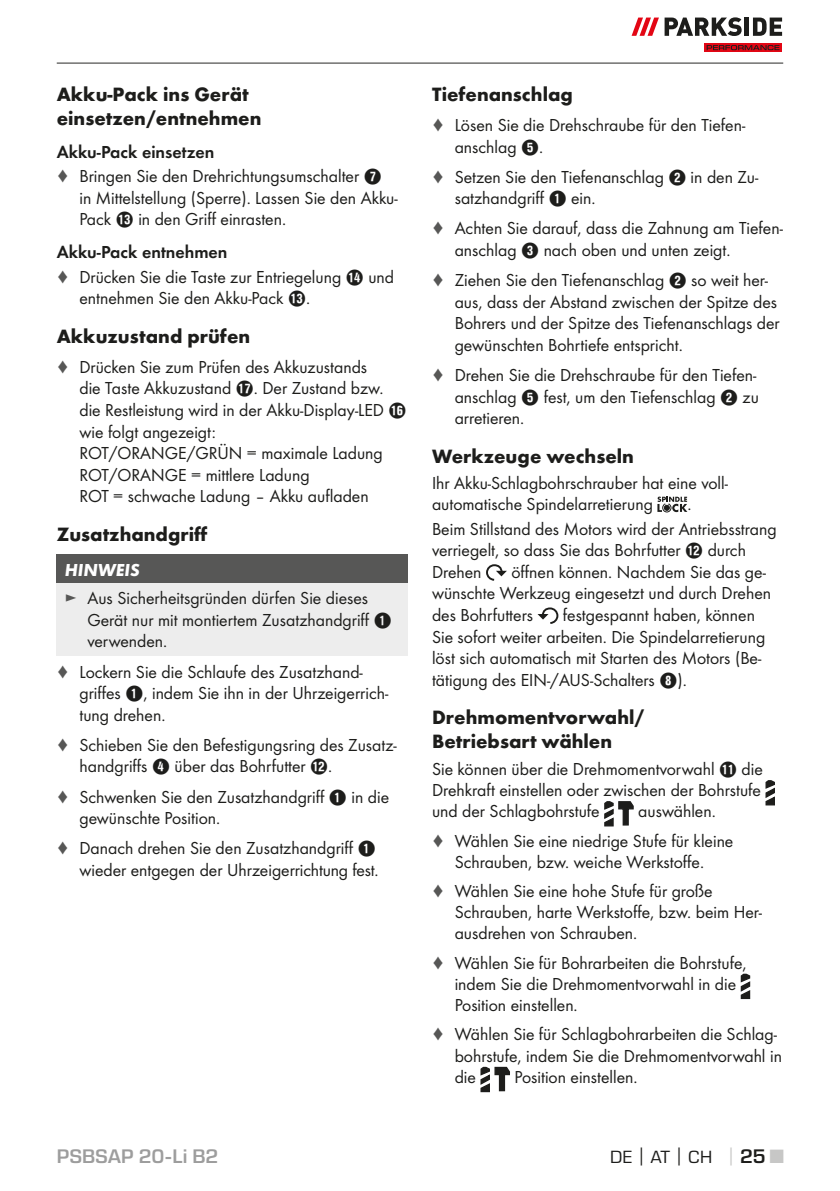
<style>
.page{position:relative;width:840px;height:1191px;background:#fff}
.page>*{position:absolute;margin:0;border:0;box-sizing:border-box;transform-origin:0 0}
.t1{font:700 20px/24px "Futura";color:#1d1d1b}
.t2{font:600 20px "Eurostile Next LT Pro";color:#9d9d9d}
.t3{font:18px/21.6px "Futura Boo";color:#1d1d1b}
.t4{font:18px "Futura Dem";color:#1d1d1b}
.t5{font:18px "Eurostile Next LT Pro";color:#1d1d1b}
.t6{font:italic 700 18px "Futura";color:#fff}
.s1{color:#575756}
.s2{font-family:"Hako PI Nummern"}
.s3{font-family:"Futura";font-weight:700}
.s4{font-family:"Futura";font-weight:700;color:#c7c7c6}
.s5{font-weight:600;font-size:20px}
.s6{font-family:"Futura";font-weight:700;font-size:20px;color:#c7c7c6}
</style>
<div class="page">
<hr style="left:57px;top:62px;width:725px;height:2px;background:#70706f">
<svg style="left:704px;top:43px;width:77px;height:9px"></svg>
<svg style="left:706px;top:45px;width:73px;height:5px"></svg>
<svg style="left:631px;top:18px;width:27px;height:18px"></svg>
<svg style="left:664px;top:17px;width:77px;height:19px"></svg>
<hr style="left:744px;top:18px;width:4px;height:18px;background:#1d1d1b">
<svg style="left:753px;top:18px;width:28px;height:18px"></svg>
<div style="left:57px;top:554px;width:351px;height:28px;background:#575756"></div>
<div style="left:57px;top:582px;width:351px;height:73px;background:#ededed"></div>
<svg style="left:657px;top:496px;width:30px;height:16px"></svg>
<svg style="left:486px;top:564px;width:21px;height:17px"></svg>
<svg style="left:537px;top:607px;width:21px;height:17px"></svg>
<svg style="left:765px;top:780px;width:9px;height:25px"></svg>
<svg style="left:604px;top:801px;width:29px;height:25px"></svg>
<svg style="left:740px;top:973px;width:9px;height:26px"></svg>
<svg style="left:480px;top:1066px;width:29px;height:26px"></svg>
<p class="t1" style="left:57px;top:82px;width:206px">Akku-Pack ins Gerät einsetzen/entnehmen</p>
<p class="t4" style="left:57px;top:141px;width:159px">Akku-Pack einsetzen</p>
<p class="t3" style="left:79px;top:165px;width:319px;text-indent:-23px"><span class="s1">♦</span> Bringen Sie den Drehrichtungsumschalter <span class="s2">7 </span>in Mittelstellung (Sperre). Lassen Sie den Akku-<br>Pack <span class="s2">E</span> in den Griff einrasten.</p>
<p class="t4" style="left:57px;top:242px;width:172px">Akku-Pack entnehmen</p>
<p class="t3" style="left:79px;top:266px;width:316px;text-indent:-23px"><span class="s1">♦</span> Drücken Sie die Taste zur Entriegelung <span class="s2">R</span> und entnehmen Sie den Akku-Pack <span class="s2">E</span>.</p>
<p class="t1" style="left:57px;top:324px;width:195px">Akkuzustand prüfen</p>
<p class="t3" style="left:79px;top:356px;width:328px;text-indent:-23px"><span class="s1">♦</span> Drücken Sie zum Prüfen des Akkuzustands<br>die Taste Akkuzustand <span class="s2">U</span>. Der Zustand bzw. die Restleistung wird in der Akku-Display-LED <span class="s2">Z </span>wie folgt angezeigt:<br>ROT/ORANGE/GRÜN = maximale Ladung ROT/ORANGE = mittlere Ladung<br>ROT = schwache Ladung – Akku aufladen</p>
<p class="t1" style="left:57px;top:521px;width:152px">Zusatzhandgriff</p>
<p class="t6" style="left:65px;top:558px;width:76px">HINWEIS</p>
<p class="t3" style="left:87px;top:587px;width:306px;text-indent:-23px"><span class="s1">►</span> Aus Sicherheitsgründen dürfen Sie dieses<br>Gerät nur mit montiertem Zusatzhandgriff <span class="s2">1 </span>verwenden.</p>
<p class="t3" style="left:79px;top:660px;width:310px;text-indent:-23px"><span class="s1">♦</span> Lockern Sie die Schlaufe des Zusatzhand&shy;griffes <span class="s2">1</span>, indem Sie ihn in der Uhrzeigerrich&shy;tung drehen.</p>
<p class="t3" style="left:79px;top:734px;width:318px;text-indent:-23px"><span class="s1">♦</span> Schieben Sie den Befestigungsring des Zusatz&shy;handgriffs <span class="s2">4</span> über das Bohrfutter <span class="s2">W</span>.</p>
<p class="t3" style="left:79px;top:785px;width:311px;text-indent:-23px"><span class="s1">♦</span> Schwenken Sie den Zusatzhandgriff <span class="s2">1</span> in die gewünschte Position.</p>
<p class="t3" style="left:57px;top:837px;width:321px;text-align:right"><span class="s1">♦</span> Danach drehen Sie den Zusatzhandgriff <span class="s2">1 </span>wieder entgegen der Uhrzeigerrichtung fest.</p>
<p class="t1" style="left:432px;top:82px;width:142px">Tiefenanschlag</p>
<p class="t3" style="left:454px;top:114px;width:292px;text-indent:-23px"><span class="s1">♦</span> Lösen Sie die Drehschraube für den Tiefen&shy;anschlag <span class="s2">5</span>.</p>
<p class="t3" style="left:454px;top:166px;width:305px;text-indent:-23px"><span class="s1">♦</span> Setzen Sie den Tiefenanschlag <span class="s2">2</span> in den Zu&shy;satzhandgriff <span class="s2">1</span> ein.</p>
<p class="t3" style="left:454px;top:217px;width:329px;text-indent:-23px"><span class="s1">♦</span> Achten Sie darauf, dass die Zahnung am Tiefen&shy;anschlag <span class="s2">3</span> nach oben und unten zeigt.</p>
<p class="t3" style="left:454px;top:269px;width:326px;text-indent:-23px"><span class="s1">♦</span> Ziehen Sie den Tiefenanschlag <span class="s2">2</span> so weit her&shy;aus, dass der Abstand zwischen der Spitze des Bohrers und der Spitze des Tiefenanschlags der gewünschten Bohrtiefe entspricht.</p>
<p class="t3" style="left:454px;top:364px;width:305px;text-indent:-23px"><span class="s1">♦</span> Drehen Sie die Drehschraube für den Tiefen&shy;anschlag <span class="s2">5</span> fest, um den Tiefenschlag <span class="s2">2</span> zu arretieren.</p>
<p class="t1" style="left:432px;top:443px;width:203px">Werkzeuge wechseln</p>
<p class="t3" style="left:432px;top:472px;width:297px;line-height:21px">Ihr Akku-Schlagbohrschrauber hat eine voll&shy;automatische Spindelarretierung</p>
<p class="t3" style="left:432px;top:492px;width:346px;line-height:24.4px;text-indent:255px">.<br>Beim Stillstand des Motors wird der Antriebsstrang</p>
<p class="t3" style="left:432px;top:539px;width:315px">verriegelt, so dass Sie das Bohrfutter <span class="s2">W</span> durch<br>Drehen</p>
<p class="t3" style="left:432px;top:561px;width:340px;text-indent:79px">öffnen können. Nachdem Sie das ge&shy;wünschte Werkzeug eingesetzt und durch Drehen des Bohrfutters</p>
<p class="t3" style="left:432px;top:604px;width:334px;text-indent:131px">festgespannt haben, können Sie sofort weiter arbeiten. Die Spindelarretierung löst sich automatisch mit Starten des Motors (Be&shy;tätigung des EIN-/AUS-Schalters <span class="s2">8</span>).</p>
<p class="t1" style="left:432px;top:705px;width:214px">Drehmomentvorwahl/<br>Betriebsart wählen</p>
<p class="t3" style="left:432px;top:758px;width:332px;line-height:21px;text-align:justify">Sie können über die Drehmomentvorwahl <span class="s2">Q</span> die Drehkraft einstellen oder zwischen der Bohrstufe und der Schlagbohrstufe</p>
<p class="t3" style="left:432px;top:796px;width:303px;line-height:29.6px;text-indent:206px">auswählen.<br><span class="s1">♦</span> Wählen Sie eine niedrige Stufe für kleine</p>
<p class="t3" style="left:432px;top:847px;width:282px;line-height:29.6px;text-indent:23px">Schrauben, bzw. weiche Werkstoffe. <span class="s1">♦</span> Wählen Sie eine hohe Stufe für große</p>
<p class="t3" style="left:454px;top:901px;width:309px;line-height:21px">Schrauben, harte Werkstoffe, bzw. beim Her&shy;ausdrehen von Schrauben.</p>
<p class="t3" style="left:454px;top:952px;width:293px;line-height:21px;text-indent:-23px"><span class="s1">♦</span> Wählen Sie für Bohrarbeiten die Bohrstufe, indem Sie die Drehmomentvorwahl in die<br>Position einstellen.</p>
<p class="t3" style="left:454px;top:1023px;width:328px;text-indent:-23px"><span class="s1">♦</span> Wählen Sie für Schlagbohrarbeiten die Schlag&shy;bohrstufe, indem Sie die Drehmomentvorwahl in die</p>
<p class="t3" style="left:514px;top:1066px;width:122px">Position einstellen.</p>
<p class="t2" style="left:57px;top:1144px;width:163px">PSBSAP 20-Li B2</p>
<p class="t5" style="left:609px;top:1146px;width:175px">DE<span class="s3">│</span>AT<span class="s3">│</span>CH <span class="s4">│</span><span class="s5">25</span> <span class="s6">■</span></p>
</div>
